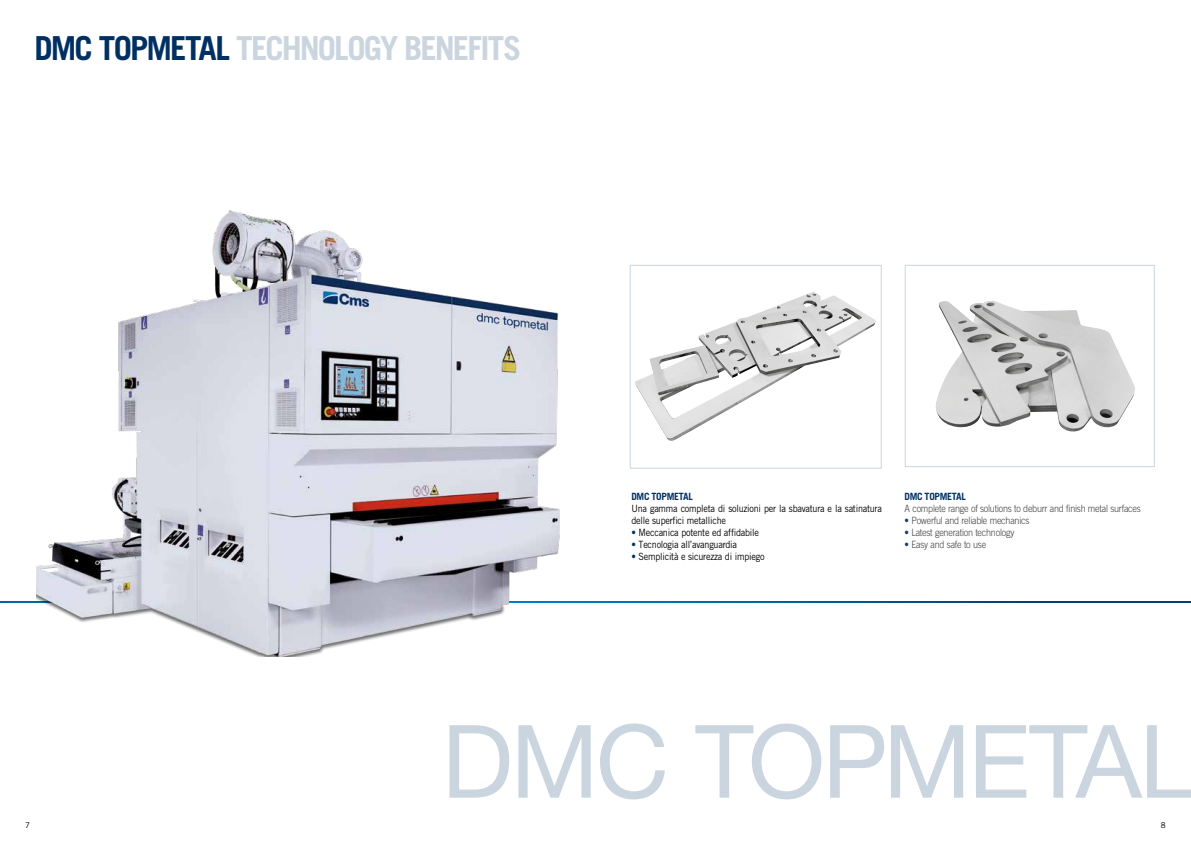
<style>
.page{position:relative;width:1191px;height:842px;background:#fff}
.page>*{position:absolute;margin:0;border:0;box-sizing:border-box;transform-origin:0 0}
.t1{font:101.5px "Helvetica Neue LT Std";letter-spacing:-.03em;color:#cbd5df}
.t2{font:700 33.1px "Trade Gothic LT Std";letter-spacing:-.06em;color:#cbd5df}
.t3{font:10px/11.9px "Trade Gothic LT Std";letter-spacing:-.025em;color:#000;scale:.9 1}
.t4{font:300 10px "Trade Gothic LT Std";letter-spacing:-.025em;color:#3c3c3b;scale:.9 1}
.t5{font:700 10px "Trade Gothic LT Std";letter-spacing:-.035em;color:#003063}
.t6{font:8px "Trade Gothic LT Std";color:#000}
.s1{color:#003063}
.s2{color:#183c6f}
</style>
<div class="page">
<img style="left:0;top:601px;width:1191px;height:1px">
<img style="left:36px;top:211px;width:523px;height:446px">
<img style="left:635px;top:292px;width:241px;height:149px">
<div style="left:629px;top:265px;width:252px;height:204px;border:1px solid #cbd5df"></div>
<img style="left:936px;top:301px;width:199px;height:131px">
<div style="left:904px;top:265px;width:250px;height:202px;border:1px solid #cbd5df"></div>
<h2 class="t2" style="left:35px;top:28px;width:488px"><span class="s1">DMC TOPMETAL</span> TECHNOLOGY BENEFITS</h2>
<p class="t5" style="left:631px;top:490px;width:63px">DMC TOPMETAL</p>
<p class="t3" style="left:631px;top:502px;width:280px">Una gamma completa di soluzioni per la sbavatura e la satinatura delle superfici metalliche</p>
<p class="t3" style="left:631px;top:526px;width:143px"><span class="s1">•</span> Meccanica potente ed affidabile</p>
<p class="t3" style="left:631px;top:538px;width:119px"><span class="s1">•</span> Tecnologia all’avanguardia</p>
<p class="t3" style="left:631px;top:550px;width:149px"><span class="s1">•</span> Semplicità e sicurezza di impiego</p>
<p class="t5" style="left:904px;top:490px;width:63px">DMC TOPMETAL</p>
<p class="t4" style="left:904px;top:503px;width:264px">A complete range of solutions to deburr and finish metal surfaces</p>
<p class="t4" style="left:904px;top:514px;width:140px"><span class="s2">•</span> Powerful and reliable mechanics</p>
<p class="t4" style="left:904px;top:526px;width:123px"><span class="s2">•</span> Latest generation technology</p>
<p class="t4" style="left:904px;top:538px;width:92px"><span class="s2">•</span> Easy and safe to use</p>
<h1 class="t1" style="left:441px;top:701px;width:755px">DMC TOPMETAL</h1>
<p class="t6" style="left:25px;top:820px;width:6px">7</p>
<p class="t6" style="left:1160px;top:820px;width:6px">8</p>
</div>
